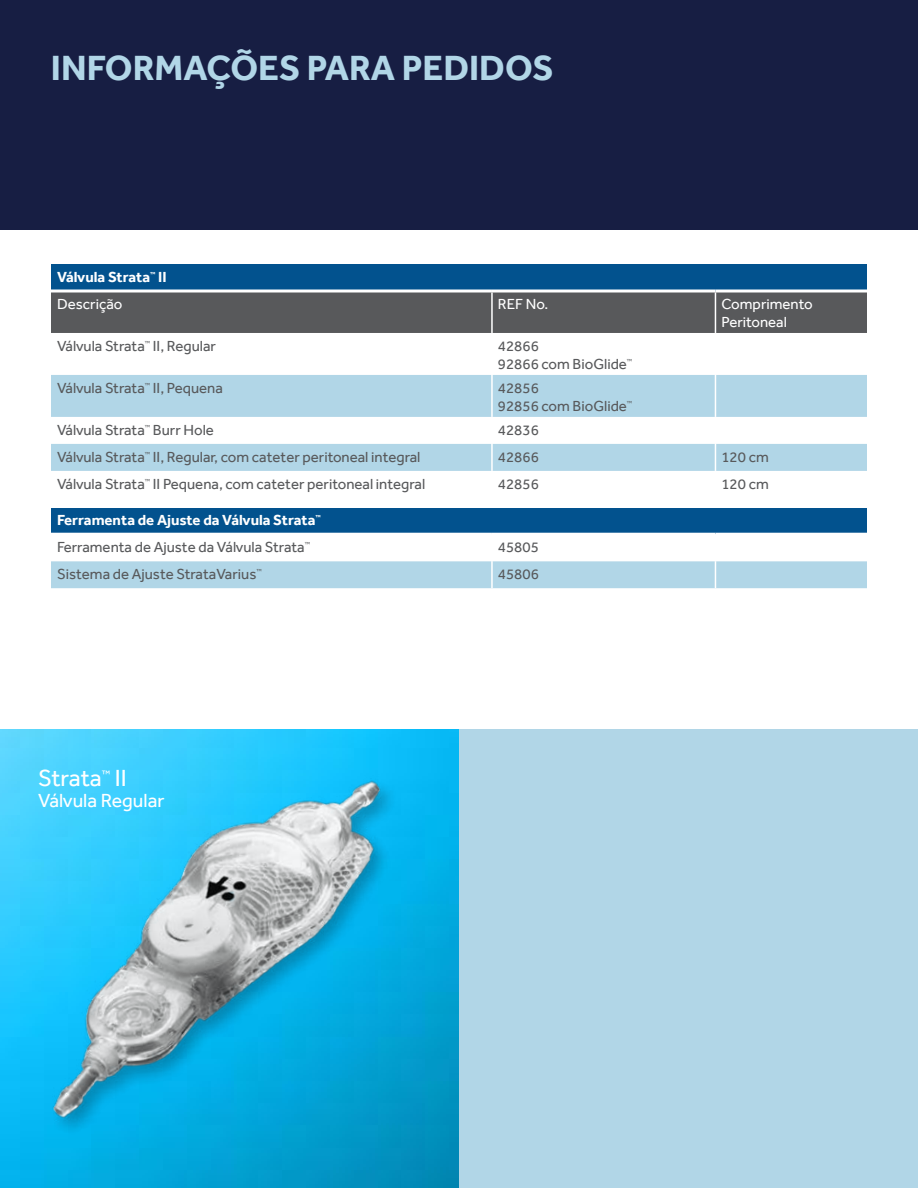
<style>
.page{position:relative;width:918px;height:1188px;background:#fff}
.page>*{position:absolute;margin:0;border:0;box-sizing:border-box;transform-origin:0 0}
.t1{font:700 36px "Effra";color:#b1d6e7}
.t2{font:24px "Effra";color:#fff}
.t3{font:19.5px "Effra";color:#fff}
.t4{font:15px/18px "Effra";color:#58595b}
.t5{font:700 15px "Effra";color:#fff}
.t6{font:15px/18px "Effra";color:#fff}
.t7{font:9.6px "Effra";color:#fff}
.t8{font:6px "Effra";color:#58595b}
.t9{font:700 6px "Effra";color:#fff}
</style>
<div class="page">
<div style="left:0;top:0;width:918px;height:230px;background:#171e43"></div>
<div style="left:459px;top:729px;width:459px;height:459px;background:#b1d6e7"></div>
<img style="left:0;top:729px;width:459px;height:459px">
<img style="left:6px;top:730px;width:448px;height:423px">
<div style="left:51px;top:264px;width:816px;height:26px;background:#02528e"></div>
<div style="left:51px;top:292px;width:816px;height:41px;background:#58595b"></div>
<svg style="left:51px;top:375px;width:816px;height:158px;fill:#b1d6e7"></svg>
<div style="left:51px;top:498px;width:816px;height:9px;background:#fff"></div>
<hr style="left:491px;top:292px;width:2px;height:41px;background:#fff">
<hr style="left:715px;top:292px;width:1px;height:41px;background:#fff">
<hr style="left:491px;top:375px;width:2px;height:42px;background:#fff">
<hr style="left:715px;top:375px;width:1px;height:42px;background:#fff">
<hr style="left:491px;top:417px;width:2px;height:27px;background:#fff">
<hr style="left:491px;top:444px;width:2px;height:27px;background:#fff">
<hr style="left:491px;top:471px;width:2px;height:27px;background:#fff">
<svg style="left:715px;top:417px;width:1px;height:81px"></svg>
<div style="left:51px;top:561px;width:816px;height:27px;background:#b1d6e7"></div>
<h1 class="t1" style="left:51px;top:46px;width:504px">INFORMAÇÕES PARA PEDIDOS</h1>
<p class="t5" style="left:57px;top:268px;width:95px">Válvula Strata</p>
<p class="t9" style="left:150px;top:270px;width:7px">™</p>
<p class="t5" style="left:158px;top:268px;width:10px">II</p>
<p class="t6" style="left:57px;top:295px;width:67px">Descrição</p>
<p class="t6" style="left:498px;top:295px;width:52px">REF No.</p>
<p class="t6" style="left:721px;top:295px;width:93px">Comprimento<br>Peritoneal</p>
<p class="t4" style="left:57px;top:337px;width:89px">Válvula Strata</p>
<p class="t8" style="left:145px;top:339px;width:7px">™</p>
<p class="t4" style="left:153px;top:337px;width:65px">II, Regular</p>
<p class="t4" style="left:498px;top:337px;width:131px">42866<br>92866 com BioGlide</p>
<p class="t8" style="left:627px;top:357px;width:7px">™</p>
<p class="t4" style="left:57px;top:379px;width:89px">Válvula Strata</p>
<p class="t8" style="left:145px;top:381px;width:7px">™</p>
<p class="t4" style="left:153px;top:379px;width:71px">II, Pequena</p>
<p class="t4" style="left:498px;top:379px;width:131px">42856<br>92856 com BioGlide</p>
<p class="t8" style="left:627px;top:399px;width:7px">™</p>
<p class="t4" style="left:57px;top:421px;width:89px">Válvula Strata</p>
<p class="t8" style="left:145px;top:423px;width:7px">™</p>
<p class="t4" style="left:153px;top:421px;width:63px">Burr Hole</p>
<p class="t4" style="left:498px;top:421px;width:42px">42836</p>
<p class="t4" style="left:57px;top:448px;width:89px">Válvula Strata</p>
<p class="t8" style="left:145px;top:450px;width:7px">™</p>
<p class="t4" style="left:153px;top:448px;width:269px">II, Regular, com cateter peritoneal integral</p>
<p class="t4" style="left:498px;top:448px;width:42px">42866</p>
<p class="t4" style="left:721px;top:448px;width:49px">120 cm</p>
<p class="t4" style="left:57px;top:475px;width:89px">Válvula Strata</p>
<p class="t8" style="left:145px;top:477px;width:7px">™</p>
<p class="t4" style="left:153px;top:475px;width:274px">II Pequena, com cateter peritoneal integral</p>
<p class="t4" style="left:498px;top:475px;width:42px">42856</p>
<p class="t4" style="left:721px;top:475px;width:49px">120 cm</p>
<p class="t5" style="left:57px;top:511px;width:260px">Ferramenta de Ajuste da Válvula Strata</p>
<p class="t9" style="left:316px;top:514px;width:7px">™</p>
<p class="t4" style="left:57px;top:538px;width:249px">Ferramenta de Ajuste da Válvula Strata</p>
<p class="t8" style="left:305px;top:541px;width:7px">™</p>
<p class="t4" style="left:498px;top:538px;width:42px">45805</p>
<p class="t4" style="left:57px;top:565px;width:201px">Sistema de Ajuste StrataVarius</p>
<p class="t8" style="left:256px;top:568px;width:7px">™</p>
<p class="t4" style="left:498px;top:565px;width:42px">45806</p>
<h2 class="t2" style="left:38px;top:764px;width:65px">Strata</h2>
<p class="t7" style="left:102px;top:768px;width:10px">™</p>
<h2 class="t2" style="left:115px;top:764px;width:13px">II</h2>
<h3 class="t3" style="left:38px;top:790px;width:128px">Válvula Regular</h3>
</div>
